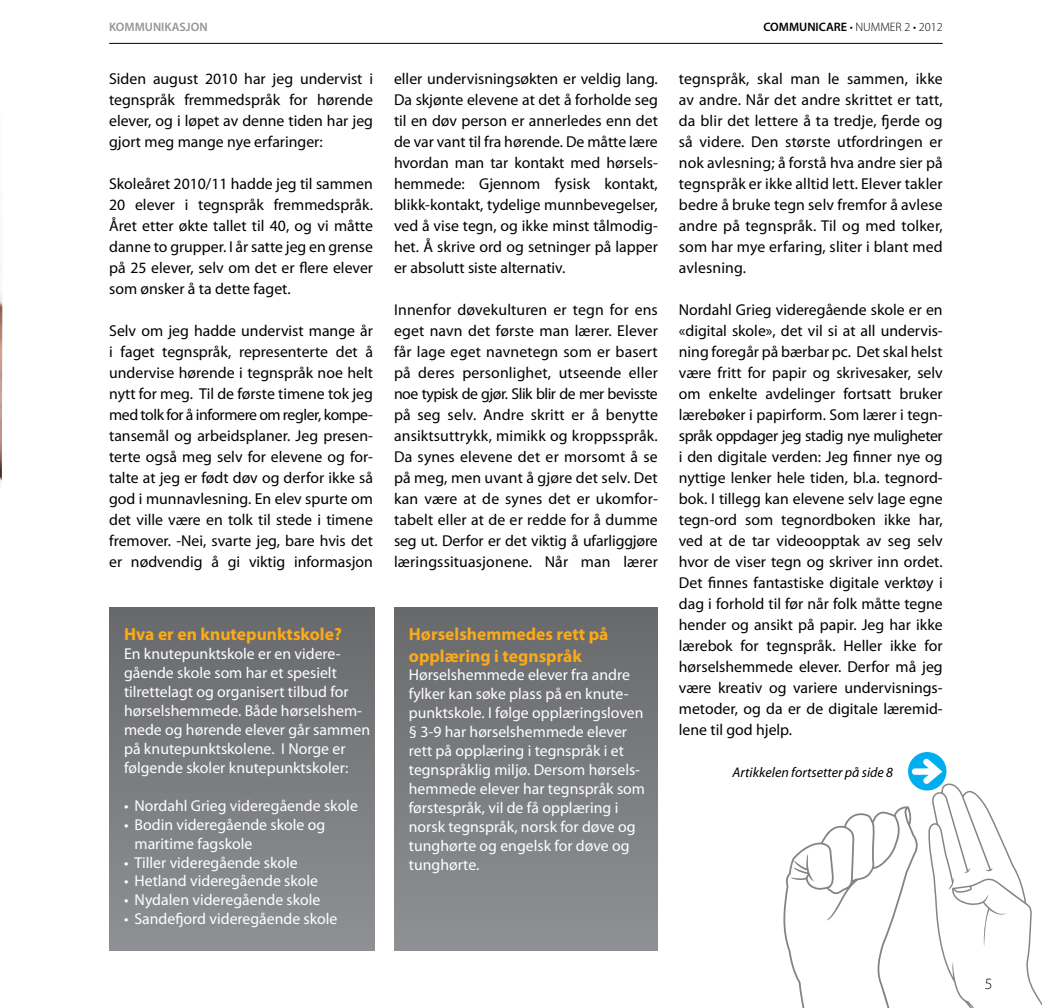
<style>
.page{position:relative;width:1042px;height:1008px;background:#fff}
.page>*{position:absolute;margin:0;border:0;box-sizing:border-box;transform-origin:0 0}
.t1{font:700 17.5px/21px "Myriad Pro";color:#fbaa19}
.t2{font:15.75px/21px "Myriad Pro";color:#000;text-align:justify}
.t3{font:15.75px/18.9px "Myriad Pro";color:#fff}
.t4{font:300 15.75px "Myriad Pro";color:#000}
.t5{font:italic 14px "Myriad Pro";color:#000}
.t6{font:300 12.25px "Myriad Pro";color:#000}
.t7{font:600 12.25px "Myriad Pro";color:#939598}
.s1{font-weight:600}
</style>
<div class="page">
<hr style="left:109px;top:43px;width:834px;height:1px;background:#000">
<img style="left:0;top:292px;width:3px;height:194px">
<div style="left:109px;top:607px;width:266px;height:343px;background:linear-gradient(to bottom,#67696b,#8e9093)"></div>
<div style="left:394px;top:607px;width:264px;height:343px;background:linear-gradient(to bottom,#67696b,#8e9093)"></div>
<svg style="left:908px;top:751px;width:38px;height:39px"></svg>
<svg style="left:783px;top:758px;width:259px;height:249px"></svg>
<p class="t7" style="left:109px;top:20px;width:100px">KOMMUNIKASJON</p>
<p class="t6" style="left:763px;top:21px;width:181px"><span class="s1">COMMUNICARE</span> • NUMMER 2 • 2012</p>
<p class="t2" style="left:109px;top:69px;width:265px">Siden august 2010 har jeg undervist i tegnspråk fremmedspråk for hørende elever, og i løpet av denne tiden har jeg gjort meg mange nye erfaringer:</p>
<p class="t2" style="left:109px;top:174px;width:265px">Skoleåret 2010/11 hadde jeg til sammen 20 elever i tegnspråk fremmedspråk.<br>Året etter økte tallet til 40, og vi måtte danne to grupper. I år satte jeg en grense på 25 elever, selv om det er flere elever som ønsker å ta dette faget.</p>
<p class="t2" style="left:109px;top:320px;width:265px">Selv om jeg hadde undervist mange år i faget tegnspråk, representerte det å undervise hørende i tegnspråk noe helt nytt for meg. Til de første timene tok jeg med tolk for å informere om regler, kompe&shy;tansemål og arbeidsplaner. Jeg presen&shy;terte også meg selv for elevene og for&shy;talte at jeg er født døv og derfor ikke så god i munnavlesning. En elev spurte om det ville være en tolk til stede i timene fremover. -Nei, svarte jeg, bare hvis det er nødvendig å gi viktig informasjon</p>
<p class="t2" style="left:394px;top:68px;width:265px">eller undervisningsøkten er veldig lang.<br>Da skjønte elevene at det å forholde seg til en døv person er annerledes enn det de var vant til fra hørende. De måtte lære hvordan man tar kontakt med hørsels&shy;hemmede: Gjennom fysisk kontakt, blikk-kontakt, tydelige munnbevegelser, ved å vise tegn, og ikke minst tålmodig&shy;het. Å skrive ord og setninger på lapper er absolutt siste alternativ.</p>
<p class="t2" style="left:394px;top:299px;width:265px">Innenfor døvekulturen er tegn for ens eget navn det første man lærer. Elever får lage eget navnetegn som er basert på deres personlighet, utseende eller noe typisk de gjør. Slik blir de mer bevisste på seg selv. Andre skritt er å benytte ansiktsuttrykk, mimikk og kroppsspråk.<br>Da synes elevene det er morsomt å se på meg, men uvant å gjøre det selv. Det kan være at de synes det er ukomfor&shy;tabelt eller at de er redde for å dumme seg ut. Derfor er det viktig å ufarliggjøre læringssituasjonene. Når man lærer</p>
<p class="t1" style="left:124px;top:624px;width:219px">Hva er en knutepunktskole?</p>
<p class="t3" style="left:124px;top:644px;width:247px">En knutepunktskole er en videre&shy;gående skole som har et spesielt tilrettelagt og organisert tilbud for hørselshemmede. Både hørselshem&shy;mede og hørende elever går sammen på knutepunktskolene. I Norge er følgende skoler knutepunktskoler:</p>
<p class="t3" style="left:124px;top:796px;width:235px">• Nordahl Grieg videregående skole</p>
<p class="t3" style="left:135px;top:814px;width:192px;text-indent:-11px">• Bodin videregående skole og maritime fagskole</p>
<p class="t3" style="left:124px;top:852px;width:175px">• Tiller videregående skole</p>
<p class="t3" style="left:124px;top:871px;width:196px">• Hetland videregående skole</p>
<p class="t3" style="left:124px;top:890px;width:198px">• Nydalen videregående skole</p>
<p class="t3" style="left:124px;top:909px;width:215px">• Sandefjord videregående skole</p>
<p class="t1" style="left:409px;top:624px;width:201px">Hørselshemmedes rett på opplæring i tegnspråk</p>
<p class="t3" style="left:409px;top:665px;width:238px">Hørselshemmede elever fra andre fylker kan søke plass på en knute&shy;punktskole. I følge opplæringsloven § 3-9 har hørselshemmede elever rett på opplæring i tegnspråk i et tegnspråklig miljø. Dersom hørsels&shy;hemmede elever har tegnspråk som førstespråk, vil de få opplæring i norsk tegnspråk, norsk for døve og tunghørte og engelsk for døve og tunghørte.</p>
<p class="t2" style="left:679px;top:68px;width:265px">tegnspråk, skal man le sammen, ikke av andre. Når det andre skrittet er tatt, da blir det lettere å ta tredje, fjerde og så videre. Den største utfordringen er nok avlesning; å forstå hva andre sier på tegnspråk er ikke alltid lett. Elever takler bedre å bruke tegn selv fremfor å avlese andre på tegnspråk. Til og med tolker, som har mye erfaring, sliter i blant med avlesning.</p>
<p class="t2" style="left:679px;top:299px;width:265px">Nordahl Grieg videregående skole er en «digital skole», det vil si at all undervis&shy;ning foregår på bærbar pc. Det skal helst være fritt for papir og skrivesaker, selv om enkelte avdelinger fortsatt bruker lærebøker i papirform. Som lærer i tegn&shy;språk oppdager jeg stadig nye muligheter i den digitale verden: Jeg finner nye og nyttige lenker hele tiden, bl.a. tegnord&shy;bok. I tillegg kan elevene selv lage egne tegn-ord som tegnordboken ikke har, ved at de tar videoopptak av seg selv hvor de viser tegn og skriver inn ordet.<br>Det finnes fantastiske digitale verktøy i dag i forhold til før når folk måtte tegne hender og ansikt på papir. Jeg har ikke lærebok for tegnspråk. Heller ikke for hørselshemmede elever. Derfor må jeg være kreativ og variere undervisnings&shy;metoder, og da er de digitale læremid&shy;lene til god hjelp.</p>
<p class="t5" style="left:732px;top:764px;width:162px">Artikkelen fortsetter på side 8</p>
<p class="t4" style="left:984px;top:974px;width:9px">5</p>
</div>
